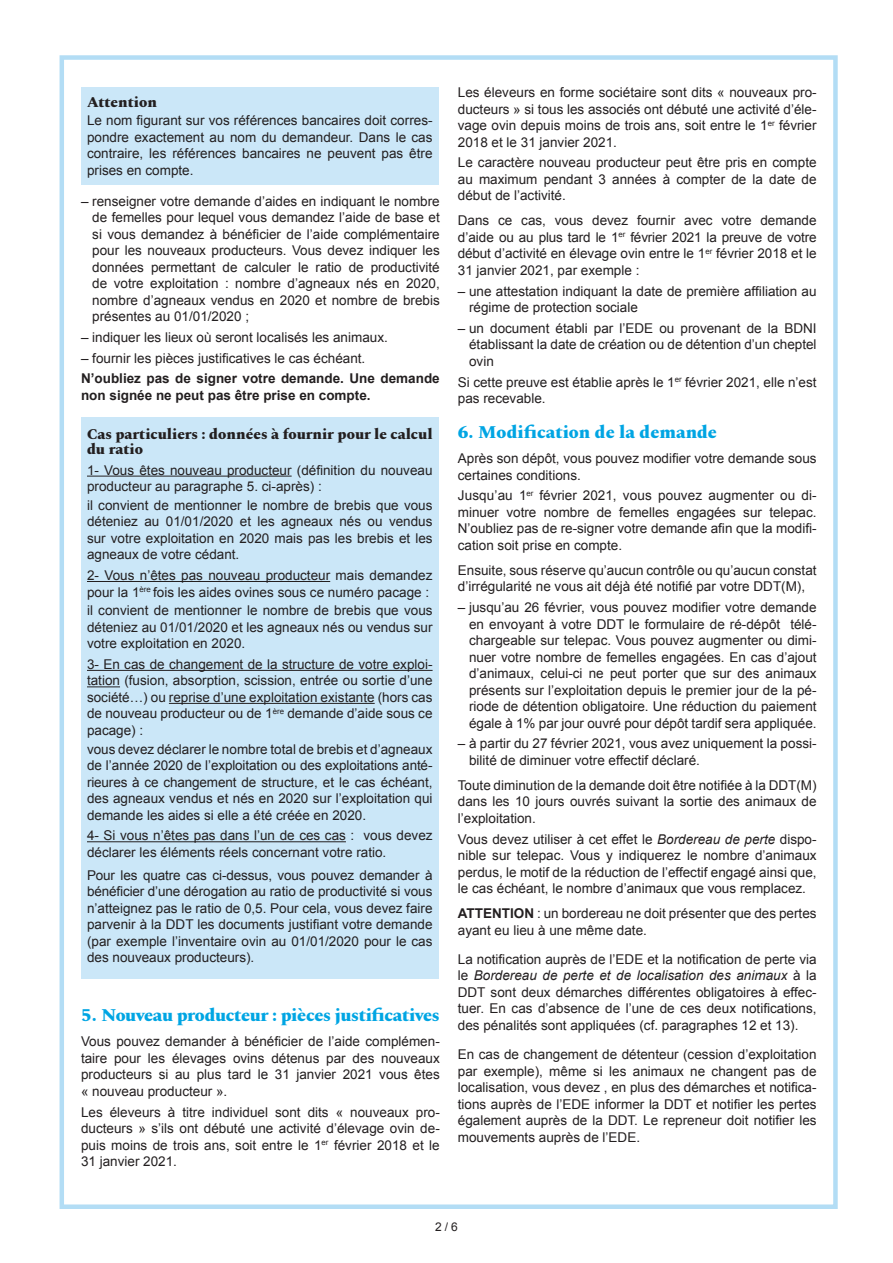
<style>
.page{position:relative;width:893px;height:1263px;background:#fff}
.page>*{position:absolute;margin:0;border:0;box-sizing:border-box;transform-origin:0 0}
.t1{font:800 18px "Spectral";letter-spacing:-.02em;color:#00a5e3}
.t2{font:800 18px "Spectral";color:#00a5e3}
.t3{font:800 15px/15px "Spectral";color:#231f20}
.t4{font:13.5px/16.5px "Arial";color:#231f20;text-align:justify}
.t5{font:700 13.5px/16.5px "Arial";color:#231f20}
.t6{font:12px "Arial";color:#231f20}
.s1{font-style:italic}
.s2{font-weight:700}
</style>
<div class="page">
<div style="left:81px;top:87px;width:358px;height:98px;background:#cbe7f8"></div>
<div style="left:81px;top:417px;width:358px;height:561px;background:#cbe7f8"></div>
<hr style="left:87px;top:476px;width:205px;height:1px;background:#231f20">
<hr style="left:87px;top:581px;width:243px;height:1px;background:#231f20">
<hr style="left:87px;top:670px;width:346px;height:1px;background:#231f20">
<hr style="left:87px;top:686px;width:33px;height:1px;background:#231f20">
<hr style="left:169px;top:703px;width:206px;height:1px;background:#231f20">
<hr style="left:87px;top:841px;width:259px;height:1px;background:#231f20">
<div style="left:60px;top:55px;width:778px;height:1154px;border:4px solid #b3ddf5"></div>
<p class="t3" style="left:87px;top:93px;width:71px">Attention</p>
<p class="t4" style="left:87px;top:113px;width:347px">Le nom figurant sur vos références bancaires doit corres&shy;pondre exactement au nom du demandeur. Dans le cas contraire, les références bancaires ne peuvent pas être prises en compte.</p>
<p class="t4" style="left:92px;top:193px;width:349px;text-indent:-11px">– renseigner votre demande d’aides en indiquant le nombre de femelles pour lequel vous demandez l’aide de base et si vous demandez à bénéficier de l’aide complémentaire pour les nouveaux producteurs. Vous devez indiquer les données permettant de calculer le ratio de productivité de votre exploitation : nombre d’agneaux nés en 2020, nombre d’agneaux vendus en 2020 et nombre de brebis présentes au 01/01/2020 ;</p>
<p class="t4" style="left:81px;top:329px;width:308px">– indiquer les lieux où seront localisés les animaux.</p>
<p class="t4" style="left:81px;top:350px;width:286px">– fournir les pièces justificatives le cas échéant.</p>
<p class="t5" style="left:81px;top:371px;width:360px">N’oubliez pas de signer votre demande. Une demande non signée ne peut pas être prise en compte.</p>
<p class="t3" style="left:87px;top:425px;width:347px">Cas particuliers : données à fournir pour le calcul du ratio</p>
<p class="t4" style="left:87px;top:462px;width:347px">1- Vous êtes nouveau producteur (définition du nouveau producteur au paragraphe 5. ci-après) :</p>
<p class="t4" style="left:87px;top:497px;width:347px">il convient de mentionner le nombre de brebis que vous déteniez au 01/01/2020 et les agneaux nés ou vendus sur votre exploitation en 2020 mais pas les brebis et les agneaux de votre cédant.</p>
<p class="t4" style="left:87px;top:567px;width:347px">2- Vous n’êtes pas nouveau producteur mais demandez pour la 1<sup>ère</sup> fois les aides ovines sous ce numéro pacage :</p>
<p class="t4" style="left:87px;top:602px;width:347px">il convient de mentionner le nombre de brebis que vous déteniez au 01/01/2020 et les agneaux nés ou vendus sur votre exploitation en 2020.</p>
<p class="t4" style="left:87px;top:656px;width:347px">3- En cas de changement de la structure de votre exploi&shy;tation (fusion, absorption, scission, entrée ou sortie d’une société…) ou reprise d’une exploitation existante (hors cas de nouveau producteur ou de 1<sup>ère</sup> demande d’aide sous ce pacage) :</p>
<p class="t4" style="left:87px;top:741px;width:347px">vous devez déclarer le nombre total de brebis et d’agneaux de l’année 2020 de l’exploitation ou des exploitations anté&shy;rieures à ce changement de structure, et le cas échéant, des agneaux vendus et nés en 2020 sur l’exploitation qui demande les aides si elle a été créée en 2020.</p>
<p class="t4" style="left:87px;top:827px;width:347px">4- Si vous n’êtes pas dans l’un de ces cas : vous devez déclarer les éléments réels concernant votre ratio.</p>
<p class="t4" style="left:87px;top:867px;width:347px">Pour les quatre cas ci-dessus, vous pouvez demander à bénéficier d’une dérogation au ratio de productivité si vous n’atteignez pas le ratio de 0,5. Pour cela, vous devez faire parvenir à la DDT les documents justifiant votre demande (par exemple l’inventaire ovin au 01/01/2020 pour le cas des nouveaux producteurs).</p>
<h1 class="t1" style="left:81px;top:1002px;width:360px">5. Nouveau producteur : pièces justificatives</h1>
<p class="t4" style="left:81px;top:1033px;width:360px">Vous pouvez demander à bénéficier de l’aide complémen&shy;taire pour les élevages ovins détenus par des nouveaux producteurs si au plus tard le 31 janvier 2021 vous êtes « nouveau producteur ».</p>
<p class="t4" style="left:81px;top:1104px;width:360px">Les éleveurs à titre individuel sont dits « nouveaux pro&shy;ducteurs » s’ils ont débuté une activité d’élevage ovin de&shy;puis moins de trois ans, soit entre le 1<sup>er</sup> février 2018 et le 31 janvier 2021.</p>
<p class="t4" style="left:458px;top:84px;width:360px">Les éleveurs en forme sociétaire sont dits « nouveaux pro&shy;ducteurs » si tous les associés ont débuté une activité d’éle&shy;vage ovin depuis moins de trois ans, soit entre le 1<sup>er</sup> février 2018 et le 31 janvier 2021.</p>
<p class="t4" style="left:458px;top:154px;width:360px">Le caractère nouveau producteur peut être pris en compte au maximum pendant 3 années à compter de la date de début de l’activité.</p>
<p class="t4" style="left:458px;top:212px;width:360px">Dans ce cas, vous devez fournir avec votre demande d’aide ou au plus tard le 1<sup>er</sup> février 2021 la preuve de votre début d’activité en élevage ovin entre le 1<sup>er</sup> février 2018 et le 31 janvier 2021, par exemple :</p>
<p class="t4" style="left:469px;top:283px;width:349px;text-indent:-11px">– une attestation indiquant la date de première affiliation au régime de protection sociale</p>
<p class="t4" style="left:469px;top:320px;width:349px;text-indent:-11px">– un document établi par l’EDE ou provenant de la BDNI établissant la date de création ou de détention d’un cheptel ovin</p>
<p class="t4" style="left:458px;top:374px;width:360px">Si cette preuve est établie après le 1<sup>er</sup> février 2021, elle n’est pas recevable.</p>
<h1 class="t2" style="left:458px;top:419px;width:261px">6. Modification de la demande</h1>
<p class="t4" style="left:458px;top:450px;width:360px">Après son dépôt, vous pouvez modifier votre demande sous certaines conditions.</p>
<p class="t4" style="left:458px;top:487px;width:360px">Jusqu’au 1<sup>er</sup> février 2021, vous pouvez augmenter ou di&shy;minuer votre nombre de femelles engagées sur telepac.<br>N’oubliez pas de re-signer votre demande afin que la modifi&shy;cation soit prise en compte.</p>
<p class="t4" style="left:458px;top:562px;width:360px">Ensuite, sous réserve qu’aucun contrôle ou qu’aucun constat d’irrégularité ne vous ait déjà été notifié par votre DDT(M),</p>
<p class="t4" style="left:469px;top:599px;width:349px;text-indent:-11px">– jusqu’au 26 février, vous pouvez modifier votre demande en envoyant à votre DDT le formulaire de ré-dépôt télé&shy;chargeable sur telepac. Vous pouvez augmenter ou dimi&shy;nuer votre nombre de femelles engagées. En cas d’ajout d’animaux, celui-ci ne peut porter que sur des animaux présents sur l’exploitation depuis le premier jour de la pé&shy;riode de détention obligatoire. Une réduction du paiement égale à 1% par jour ouvré pour dépôt tardif sera appliquée.</p>
<p class="t4" style="left:469px;top:735px;width:349px;text-indent:-11px">– à partir du 27 février 2021, vous avez uniquement la possi&shy;bilité de diminuer votre effectif déclaré.</p>
<p class="t4" style="left:458px;top:777px;width:360px">Toute diminution de la demande doit être notifiée à la DDT(M) dans les 10 jours ouvrés suivant la sortie des animaux de l’exploitation.</p>
<p class="t4" style="left:458px;top:831px;width:360px">Vous devez utiliser à cet effet le <span class="s1">Bordereau de perte</span> dispo&shy;nible sur telepac. Vous y indiquerez le nombre d’animaux perdus, le motif de la réduction de l’effectif engagé ainsi que, le cas échéant, le nombre d’animaux que vous remplacez.</p>
<p class="t4" style="left:458px;top:905px;width:360px"><span class="s2">Attention</span> : un bordereau ne doit présenter que des pertes ayant eu lieu à une même date.</p>
<p class="t4" style="left:458px;top:951px;width:360px">La notification auprès de l’EDE et la notification de perte via le <span class="s1">Bordereau de perte et de localisation des animaux</span> à la DDT sont deux démarches différentes obligatoires à effec&shy;tuer. En cas d’absence de l’une de ces deux notifications, des pénalités sont appliquées (cf. paragraphes 12 et 13).</p>
<p class="t4" style="left:458px;top:1046px;width:360px">En cas de changement de détenteur (cession d’exploitation par exemple), même si les animaux ne changent pas de localisation, vous devez , en plus des démarches et notifica&shy;tions auprès de l’EDE informer la DDT et notifier les pertes également auprès de la DDT. Le repreneur doit notifier les mouvements auprès de l’EDE.</p>
<p class="t6" style="left:435px;top:1219px;width:24px">2 / 6</p>
</div>
